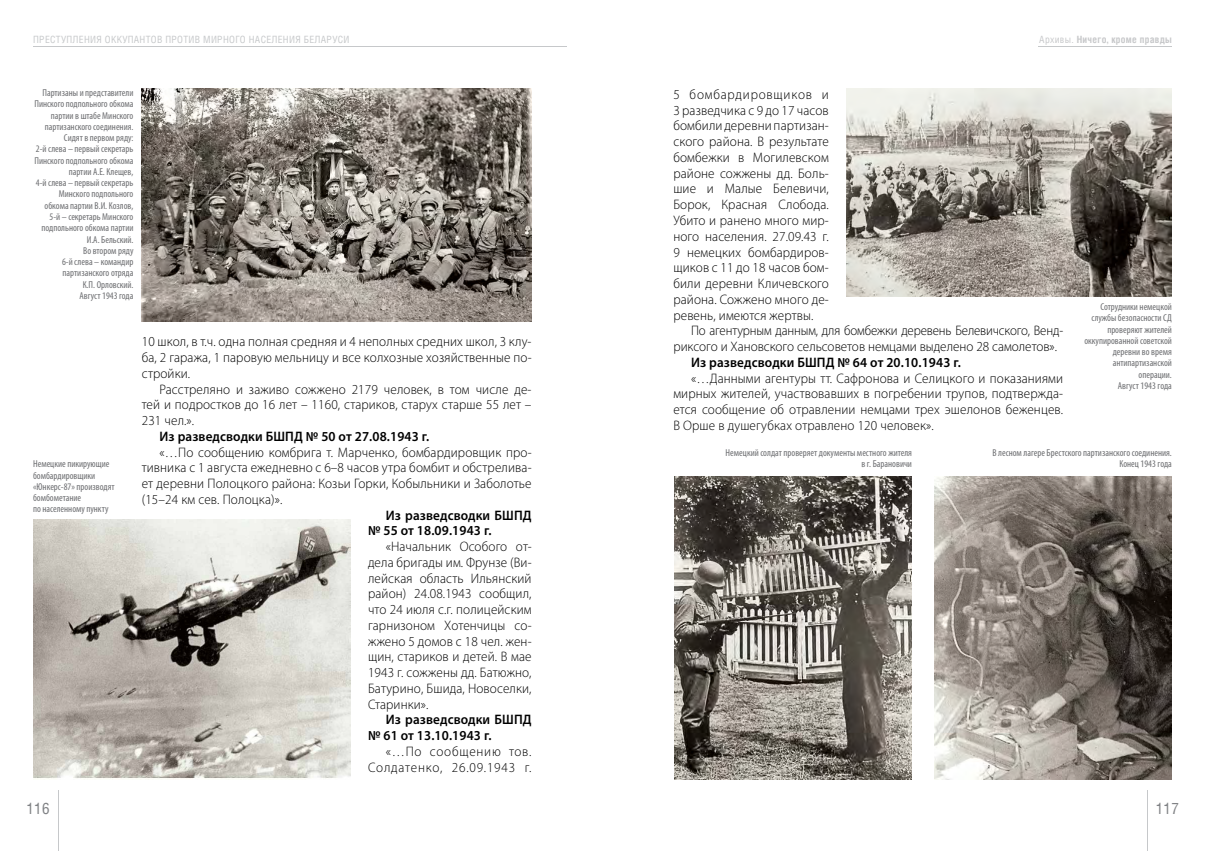
<style>
.page{position:relative;width:1205px;height:851px;background:#fff}
.page>*{position:absolute;margin:0;border:0;box-sizing:border-box;transform-origin:0 0}
.t1{font:15px "AG Letterica Condensed";letter-spacing:.02em;color:#808285}
.t2{font:300 13.75px/15.8px "Myriad Pro";letter-spacing:.01em;color:#000;text-align:justify;scale:.96 1}
.t3{font:600 13.75px/15.8px "Myriad Pro";letter-spacing:.01em;color:#000;scale:.96 1}
.t4{font:300 13.75px/15.8px "Myriad Pro";letter-spacing:.01em;color:#000;scale:.94 1}
.t5{font:300 13.75px/15.8px "Myriad Pro";letter-spacing:.06em;color:#000;text-align:right;scale:.96 1}
.t6{font:condensed 10px/11.2px "Myriad Pro";color:#6d6e71;text-align:right}
.t7{font:10px "Helios Cond C";letter-spacing:.03em;color:#c6c8ca}
.t8{font:700 10px "Helios Cond C";letter-spacing:.03em;color:#c7c8ca}
.s1{font-weight:400}
</style>
<div class="page">
<hr style="left:33px;top:46px;width:534px;height:1px;background:#c6c8ca">
<hr style="left:1038px;top:46px;width:134px;height:1px;background:#c6c8ca">
<hr style="left:1147px;top:790px;width:1px;height:60px;background:#c6c8ca">
<hr style="left:58px;top:790px;width:1px;height:60px;background:#c6c8ca">
<img style="left:674px;top:476px;width:238px;height:303px">
<img style="left:934px;top:476px;width:238px;height:303px">
<img style="left:142px;top:89px;width:389px;height:233px">
<img style="left:33px;top:519px;width:317px;height:260px">
<img style="left:846px;top:89px;width:326px;height:208px">
<p class="t7" style="left:33px;top:33px;width:318px">ПРЕСТУПЛЕНИЯ ОККУПАНТОВ ПРОТИВ МИРНОГО НАСЕЛЕНИЯ БЕЛАРУСИ</p>
<p class="t6" style="left:35px;top:87px;width:100px">Партизаны и представители<br>Пинского подпольного обкома партии в штабе Минского партизанского соединения.<br>Сидят в первом ряду:<br>2-й слева – первый секретарь<br>Пинского подпольного обкома партии А.Е. Клещев,<br>4-й слева – первый секретарь<br>Минского подпольного обкома партии В.И. Козлов,<br>5-й – секретарь Минского подпольного обкома партии<br>И.А. Бельский.<br>Во втором ряду<br>6-й слева – командир партизанского отряда<br>К.П. Орловский.<br>Август 1943 года</p>
<p class="t6" style="left:33px;top:458px;width:83px;text-align:left">Немецкие пикирующие бомбардировщики «Юнкерс-87» производят бомбометание<br>по населенному пункту</p>
<p class="t2" style="left:142px;top:334px;width:408px">10 школ, в т.ч. одна полная средняя и 4 неполных средних школ, 3 клу&shy;ба, 2 гаража, 1 паровую мельницу и все колхозные хозяйственные по&shy;стройки.</p>
<p class="t2" style="left:142px;top:381px;width:407px;text-indent:18px">Расстреляно и заживо сожжено 2179 человек, в том числе де&shy;тей и подростков до 16 лет – 1160, стариков, старух старше 55 лет – 231 чел.».</p>
<p class="t3" style="left:159px;top:428px;width:283px">Из разведсводки БШПД № 50 от 27.08.1943 г.</p>
<p class="t2" style="left:142px;top:444px;width:408px;text-indent:18px">«…По сообщению комбрига т. Марченко, бомбардировщик про&shy;тивника с 1 августа ежедневно с 6–8 часов утра бомбит и обстрелива&shy;ет деревни Полоцкого района: Козьи Горки, Кобыльники и Заболотье (15–24 км сев. Полоцка)».</p>
<p class="t3" style="left:368px;top:506px;width:172px;text-indent:18px">Из разведсводки БШПД № 55 от 18.09.1943 г.</p>
<p class="t2" style="left:368px;top:538px;width:172px;text-indent:18px">«Начальник Особого от&shy;дела бригады им. Фрунзе (Ви&shy;лейская область Ильянский район) 24.08.1943 сообщил, что 24 июля с.г. полицейским гарнизоном Хотенчицы со&shy;жжено 5 домов с 18 чел. жен&shy;щин, стариков и детей. В мае 1943 г. сожжены дд. Батюжно, Батурино, Бшида, Новоселки, Старинки».</p>
<p class="t3" style="left:368px;top:711px;width:172px;text-indent:18px">Из разведсводки БШПД № 61 от 13.10.1943 г.</p>
<p class="t5" style="left:368px;top:743px;width:172px">«…По сообщению тов.<br>Солдатенко, 26.09.1943 г.</p>
<p class="t8" style="left:1039px;top:34px;width:134px"><span class="s1">Архивы.</span> Ничего, кроме правды</p>
<p class="t2" style="left:673px;top:87px;width:163px">5 бомбардировщиков и 3 разведчика с 9 до 17 часов бомбили деревни партизан&shy;ского района. В результате бомбежки в Могилевском районе сожжены дд. Боль&shy;шие и Малые Белевичи, Борок, Красная Слобода.<br>Убито и ранено много мир&shy;ного населения. 27.09.43 г.<br>9 немецких бомбардиров&shy;щиков с 11 до 18 часов бом&shy;били деревни Кличевского района. Сожжено много де&shy;ревень, имеются жертвы.</p>
<p class="t4" style="left:673px;top:323px;width:416px;text-indent:18px">По агентурным данным, для бомбежки деревень Белевичского, Венд&shy;риксого и Хановского сельсоветов немцами выделено 28 самолетов».</p>
<p class="t3" style="left:691px;top:354px;width:283px">Из разведсводки БШПД № 64 от 20.10.1943 г.</p>
<p class="t2" style="left:673px;top:370px;width:407px;text-indent:18px">«…Данными агентуры тт. Сафронова и Селицкого и показаниями мирных жителей, участвовавших в погребении трупов, подтвержда&shy;ется сообщение об отравлении немцами трех эшелонов беженцев.<br>В Орше в душегубках отравлено 120 человек».</p>
<p class="t6" style="left:1084px;top:301px;width:89px">Сотрудники немецкой службы безопасности СД проверяют жителей оккупированной советской деревни во время антипартизанской операции.<br>Август 1943 года</p>
<p class="t6" style="left:726px;top:446px;width:188px">Немецкий солдат проверяет документы местного жителя в г. Барановичи</p>
<p class="t6" style="left:992px;top:446px;width:181px">В лесном лагере Брестского партизанского соединения.<br>Конец 1943 года</p>
<p class="t1" style="left:26px;top:799px;width:25px">116</p>
<p class="t1" style="left:1156px;top:799px;width:25px">117</p>
</div>
